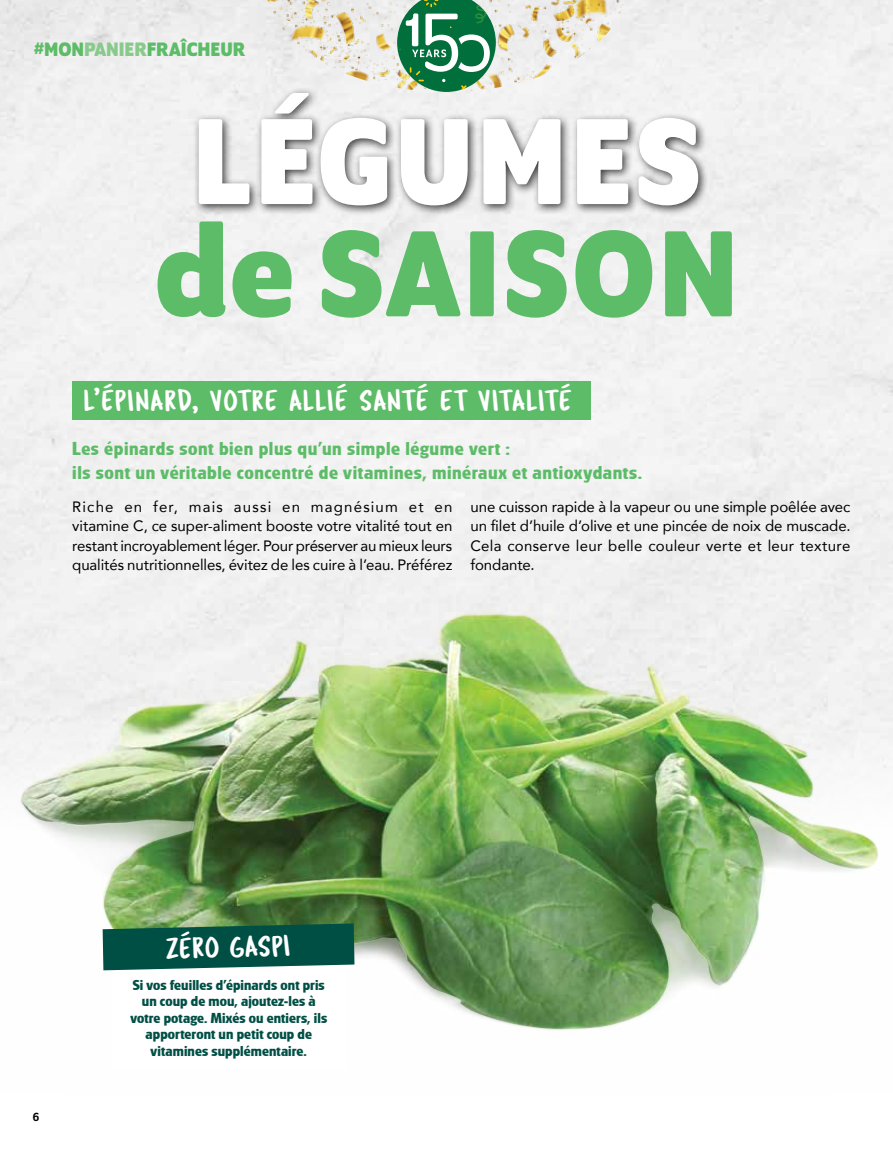
<style>
.page{position:relative;width:893px;height:1149px;background:#fff}
.page>*{position:absolute;margin:0;border:0;box-sizing:border-box;transform-origin:0 0}
.t1{font:700 132.45px "Program OT";letter-spacing:.025em;color:#5dbc68}
.t2{font:700 132.45px "Program OT";letter-spacing:.025em;color:#fff}
.t3{font:30px "Tragic Marker";letter-spacing:.035em;color:#fff}
.t4{font:700 21px "Program OT";color:#5dbc68}
.t5{font:700 19.5px/24px "Glasgow RR";letter-spacing:.03em;color:#5dbc68}
.t6{font:15px/19.5px "Avenir";color:#000;text-align:justify}
.t7{font:700 15px/16.5px "Glasgow RR";letter-spacing:.005em;color:#004f45;text-align:center}
.t8{font:500 12.75px "Program OT";color:#000}
.s1{color:#88ca8b}
</style>
<div class="page">
<div style="left:0;top:0;width:893px;height:485px;background:#f1f1f1"></div>
<div style="left:72px;top:381px;width:519px;height:38px;background:#5dbc68"></div>
<div style="left:193px;top:87px;width:516px;height:129px;background:#000;opacity:.75"></div>
<img style="left:267px;top:0;width:359px;height:92px">
<svg style="left:397px;top:0;width:99px;height:92px"></svg>
<img style="left:0;top:485px;width:893px;height:386px">
<img style="left:21px;top:614px;width:771px;height:416px">
<div style="left:112px;top:950px;width:234px;height:118px;background:#fff"></div>
<svg style="left:103px;top:923px;width:251px;height:47px"></svg>
<h3 class="t4" style="left:34px;top:38px;width:213px">#MON<span class="s1">PANIER</span>FRAÎCHEUR</h3>
<h1 class="t2" style="left:192px;top:85px;width:510px">LÉGUMES</h1>
<h1 class="t1" style="left:155px;top:197px;width:585px">de SAISON</h1>
<h2 class="t3" style="left:85px;top:382px;width:489px">L’ÉPINARD, VOTRE ALLIÉ SANTÉ ET VITALITÉ</h2>
<h3 class="t5" style="left:72px;top:436px;width:571px">Les épinards sont bien plus qu’un simple légume vert :<br>ils sont un véritable concentré de vitamines, minéraux et antioxydants.</h3>
<p class="t6" style="left:72px;top:496px;width:382px">Riche en fer, mais aussi en magnésium et en vitamine C, ce super-aliment booste votre vitalité tout en restant incroyablement léger. Pour préserver au mieux leurs qualités nutritionnelles, évitez de les cuire à l’eau. Préférez</p>
<p class="t6" style="left:470px;top:496px;width:382px">une cuisson rapide à la vapeur ou une simple poêlée avec un filet d’huile d’olive et une pincée de noix de muscade.<br>Cela conserve leur belle couleur verte et leur texture fondante.</p>
<h2 class="t3" style="left:166px;top:929px;width:126px;rotate:-1deg">ZÉRO GASPI</h2>
<p class="t8" style="left:33px;top:1109px;width:8px">6</p>
<p class="t7" style="left:130px;top:976px;width:198px">Si vos feuilles d’épinards ont pris un coup de mou, ajoutez-les à votre potage. Mixés ou entiers, ils apporteront un petit coup de vitamines supplémentaire.</p>
</div>
